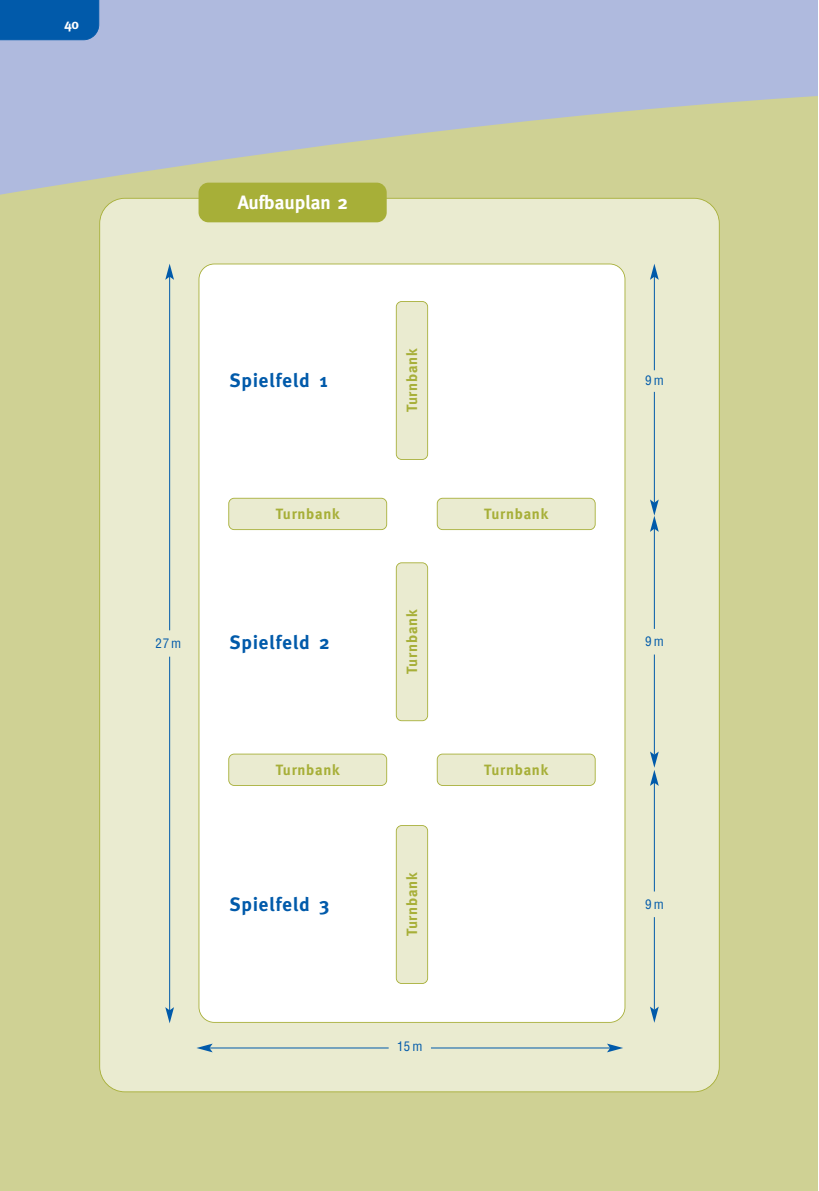
<style>
.page{position:relative;width:819px;height:1191px;background:#fff}
.page>*{position:absolute;margin:0;border:0;box-sizing:border-box;transform-origin:0 0}
.t1{font:700 19.25px "Meta";letter-spacing:.055em;color:#015aaa}
.t2{font:700 19.25px "Meta";color:#fff}
.t3{font:700 14.88px "Meta";letter-spacing:.055em;color:#a7af38}
.t4{font:700 14px "Meta";color:#fff}
.t5{font:condensed 12.95px "Helvetica";letter-spacing:.15em;color:#015aaa}
</style>
<div class="page">
<div style="left:0;top:1px;width:817px;height:1190px;background:#cfd194"></div>
<svg style="left:0;top:1px;width:817px;height:196px;fill:#afbade"></svg>
<div style="left:0;top:1px;width:99px;height:39px;background:#015aaa"></div>
<div style="left:100px;top:198px;width:619px;height:893px;background:#eaebd0;border-radius:25px"></div>
<div style="left:199px;top:264px;width:426px;height:758px;background:#fff;border-radius:15px"></div>
<div style="left:198px;top:263px;width:427px;height:759px;border:2px solid #a7af38;border-radius:16px"></div>
<hr style="left:169px;top:277px;width:1px;height:353px;background:#015aaa">
<svg style="left:165px;top:264px;width:9px;height:16px"></svg>
<hr style="left:654px;top:277px;width:1px;height:93px;background:#015aaa">
<svg style="left:650px;top:264px;width:8px;height:16px"></svg>
<hr style="left:654px;top:392px;width:1px;height:110px;background:#015aaa">
<hr style="left:169px;top:656px;width:1px;height:354px;background:#015aaa">
<svg style="left:165px;top:1007px;width:9px;height:16px"></svg>
<hr style="left:431px;top:1047px;width:179px;height:1px;background:#015aaa">
<svg style="left:607px;top:1043px;width:16px;height:9px"></svg>
<hr style="left:209px;top:1047px;width:179px;height:1px;background:#015aaa">
<svg style="left:196px;top:1043px;width:17px;height:9px"></svg>
<div style="left:229px;top:498px;width:157px;height:31px;background:#eaebd0;border-radius:5px"></div>
<div style="left:228px;top:498px;width:159px;height:32px;border:2px solid #a7af38;border-radius:6px"></div>
<div style="left:437px;top:498px;width:158px;height:31px;background:#eaebd0;border-radius:5px"></div>
<div style="left:437px;top:498px;width:158px;height:32px;border:2px solid #a7af38;border-radius:6px"></div>
<div style="left:396px;top:301px;width:31px;height:158px;background:#eaebd0;border-radius:5px"></div>
<div style="left:396px;top:301px;width:32px;height:159px;border:2px solid #a7af38;border-radius:6px"></div>
<div style="left:396px;top:563px;width:31px;height:157px;background:#eaebd0;border-radius:5px"></div>
<div style="left:396px;top:562px;width:32px;height:159px;border:2px solid #a7af38;border-radius:6px"></div>
<div style="left:396px;top:825px;width:31px;height:158px;background:#eaebd0;border-radius:5px"></div>
<div style="left:396px;top:825px;width:32px;height:159px;border:2px solid #a7af38;border-radius:6px"></div>
<div style="left:229px;top:754px;width:157px;height:31px;background:#eaebd0;border-radius:5px"></div>
<div style="left:228px;top:753px;width:159px;height:33px;border:2px solid #a7af38;border-radius:6px"></div>
<div style="left:437px;top:754px;width:158px;height:31px;background:#eaebd0;border-radius:5px"></div>
<div style="left:437px;top:753px;width:158px;height:33px;border:2px solid #a7af38;border-radius:6px"></div>
<hr style="left:654px;top:529px;width:1px;height:100px;background:#015aaa">
<svg style="left:650px;top:499px;width:8px;height:33px"></svg>
<hr style="left:654px;top:654px;width:1px;height:100px;background:#015aaa">
<hr style="left:654px;top:783px;width:1px;height:108px;background:#015aaa">
<svg style="left:650px;top:751px;width:8px;height:35px"></svg>
<hr style="left:654px;top:917px;width:1px;height:92px;background:#015aaa">
<svg style="left:650px;top:1006px;width:8px;height:16px"></svg>
<div style="left:198px;top:183px;width:188px;height:39px;background:#a7af38;border-radius:10px"></div>
<p class="t4" style="left:64px;top:19px;width:16px">40</p>
<p class="t2" style="left:238px;top:195px;width:112px">Aufbauplan 2</p>
<p class="t5" style="left:156px;top:639px;width:27px">27m</p>
<p class="t1" style="left:230px;top:372px;width:99px">Spielfeld 1</p>
<p class="t3" style="left:406px;top:412px;width:65px;rotate:-90deg">Turnbank</p>
<p class="t3" style="left:276px;top:508px;width:65px">Turnbank</p>
<p class="t3" style="left:484px;top:508px;width:65px">Turnbank</p>
<p class="t1" style="left:230px;top:635px;width:101px">Spielfeld 2</p>
<p class="t3" style="left:406px;top:673px;width:65px;rotate:-90deg">Turnbank</p>
<p class="t3" style="left:276px;top:763px;width:65px">Turnbank</p>
<p class="t3" style="left:484px;top:763px;width:65px">Turnbank</p>
<p class="t1" style="left:230px;top:896px;width:101px">Spielfeld 3</p>
<p class="t3" style="left:406px;top:936px;width:65px;rotate:-90deg">Turnbank</p>
<p class="t5" style="left:397px;top:1041px;width:27px">15m</p>
<p class="t5" style="left:645px;top:375px;width:20px">9m</p>
<p class="t5" style="left:645px;top:636px;width:20px">9m</p>
<p class="t5" style="left:645px;top:899px;width:20px">9m</p>
</div>
